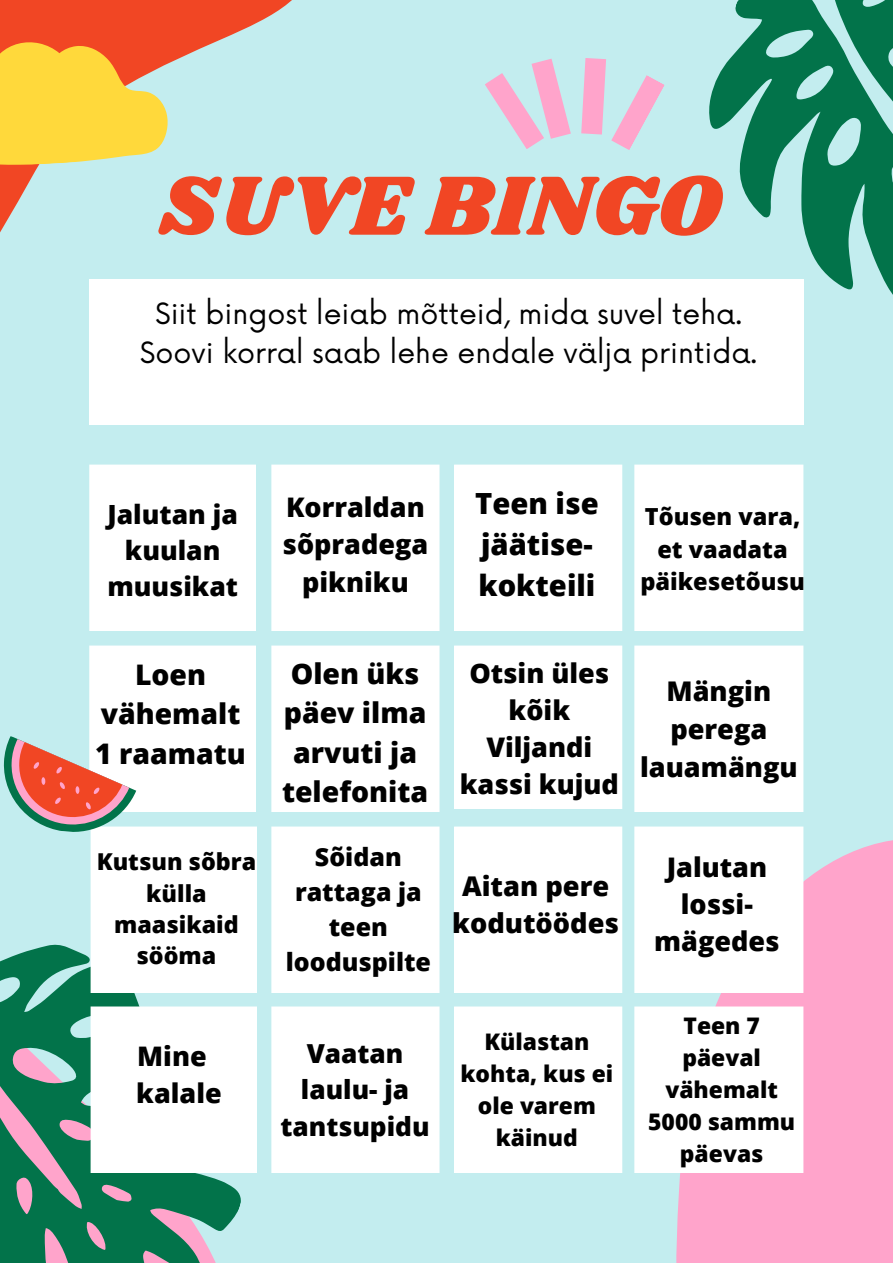
<style>
.page{position:relative;width:893px;height:1264px;background:#fff}
.page>*{position:absolute;margin:0;border:0;box-sizing:border-box;transform-origin:0 0}
.t1{font:86.85px "Shrikhand";color:#f14624}
.t2{font:800 29.1px/40.8px "Open Sans";color:#000}
.t3{font:28.5px/39.3px "Now";color:#000;text-align:center}
.t4{font:800 28.35px/39.3px "Open Sans";color:#000;text-align:center}
.t5{font:800 27.15px/38px "Open Sans";color:#000;text-align:center}
.t6{font:800 27px/37px "Open Sans";color:#000;text-align:center}
.t7{font:800 26.4px/36px "Open Sans";color:#000;text-align:center}
.t8{font:800 26.1px/36.6px "Open Sans";color:#000;text-align:center}
.t9{font:800 25.05px/35px "Open Sans";color:#000;text-align:center}
.t10{font:800 23.55px/32.5px "Open Sans";color:#000;text-align:center}
.t11{font:800 23.25px/31.5px "Open Sans";color:#000;text-align:center}
.t12{font:800 22.8px/32px "Open Sans";color:#000;text-align:center}
</style>
<div class="page">
<div style="left:0;top:0;width:892px;height:1262px;background:#c3edef"></div>
<div style="left:89px;top:464px;width:167px;height:167px;background:#fff"></div>
<div style="left:109px;top:484px;width:127px;height:127px;background:#fff"></div>
<div style="left:271px;top:464px;width:168px;height:167px;background:#fff"></div>
<div style="left:291px;top:484px;width:128px;height:127px;background:#fff"></div>
<div style="left:454px;top:464px;width:168px;height:167px;background:#fff"></div>
<div style="left:474px;top:484px;width:128px;height:127px;background:#fff"></div>
<div style="left:634px;top:464px;width:169px;height:167px;background:#fff"></div>
<div style="left:654px;top:484px;width:129px;height:127px;background:#fff"></div>
<div style="left:271px;top:645px;width:168px;height:167px;background:#fff"></div>
<div style="left:291px;top:665px;width:128px;height:127px;background:#fff"></div>
<div style="left:454px;top:645px;width:168px;height:164px;background:#fff"></div>
<div style="left:474px;top:665px;width:128px;height:124px;background:#fff"></div>
<div style="left:634px;top:645px;width:169px;height:119px;background:#fff"></div>
<div style="left:654px;top:665px;width:129px;height:127px;background:#fff"></div>
<svg style="left:0;top:961px;width:304px;height:301px;fill:#02734a"></svg>
<div style="left:271px;top:826px;width:168px;height:167px;background:#fff"></div>
<div style="left:291px;top:846px;width:128px;height:127px;background:#fff"></div>
<div style="left:454px;top:826px;width:58px;height:167px;background:#fff"></div>
<div style="left:474px;top:846px;width:128px;height:127px;background:#fff"></div>
<svg style="left:512px;top:764px;width:380px;height:498px"></svg>
<div style="left:634px;top:826px;width:169px;height:167px;background:#fff"></div>
<div style="left:654px;top:846px;width:129px;height:127px;background:#fff"></div>
<div style="left:91px;top:1006px;width:166px;height:166px;background:#fff"></div>
<div style="left:110px;top:1026px;width:127px;height:127px;background:#fff"></div>
<div style="left:271px;top:1006px;width:168px;height:166px;background:#fff"></div>
<div style="left:291px;top:1026px;width:128px;height:127px;background:#fff"></div>
<div style="left:454px;top:1006px;width:168px;height:166px;background:#fff"></div>
<div style="left:474px;top:1026px;width:128px;height:127px;background:#fff"></div>
<div style="left:634px;top:1006px;width:169px;height:166px;background:#fff"></div>
<div style="left:654px;top:1026px;width:129px;height:127px;background:#fff"></div>
<svg style="left:0;top:0;width:292px;height:233px"></svg>
<svg style="left:709px;top:0;width:183px;height:357px"></svg>
<div style="left:89px;top:279px;width:714px;height:146px;background:#fff"></div>
<svg style="left:1px;top:645px;width:256px;height:348px"></svg>
<svg style="left:485px;top:58px;width:179px;height:92px"></svg>
<svg style="left:0;top:32px;width:170px;height:139px"></svg>
<p class="t1" style="left:159px;top:145px;width:563px">SUVE BINGO</p>
<p class="t3" style="left:140px;top:295px;width:619px">Siit bingost leiab mõtteid, mida suvel teha.<br>Soovi korral saab lehe endale välja printida.</p>
<p class="t7" style="left:107px;top:496px;width:132px">Jalutan ja kuulan muusikat</p>
<p class="t6" style="left:282px;top:487px;width:147px;line-height:37.7px">Korraldan sõpradega pikniku</p>
<p class="t2" style="left:475px;top:483px;width:125px">Teen ise jäätise&shy;kokteili</p>
<p class="t10" style="left:644px;top:499px;width:157px">Tõusen vara, et vaadata</p>
<p class="t10" style="left:640px;top:565px;width:166px">päikesetõusu</p>
<p class="t4" style="left:95px;top:654px;width:152px">Loen vähemalt<br>1 raamatu</p>
<p class="t4" style="left:282px;top:653px;width:148px">Olen üks päev ilma arvuti ja telefonita</p>
<p class="t6" style="left:459px;top:653px;width:161px">Otsin üles kõik<br>Viljandi kassi kujud</p>
<p class="t11" style="left:97px;top:845px;width:161px">Kutsun sõbra külla maasikaid sööma</p>
<p class="t9" style="left:286px;top:839px;width:147px">Sõidan rattaga ja teen looduspilte</p>
<p class="t5" style="left:452px;top:866px;width:168px;line-height:37px">Aitan pere kodutöödes</p>
<p class="t6" style="left:137px;top:1036px;width:71px">Mine</p>
<p class="t6" style="left:136px;top:1073px;width:87px">kalale</p>
<p class="t8" style="left:280px;top:1034px;width:151px">Vaatan laulu- ja tantsupidu</p>
<p class="t12" style="left:460px;top:1025px;width:154px">Külastan kohta, kus ei ole varem käinud</p>
<p class="t5" style="left:640px;top:671px;width:159px">Mängin perega lauamängu</p>
<p class="t6" style="left:654px;top:848px;width:127px">Jalutan lossi&shy;mägedes</p>
<p class="t12" style="left:648px;top:1009px;width:148px">Teen 7 päeval vähemalt<br>5000 sammu päevas</p>
</div>
